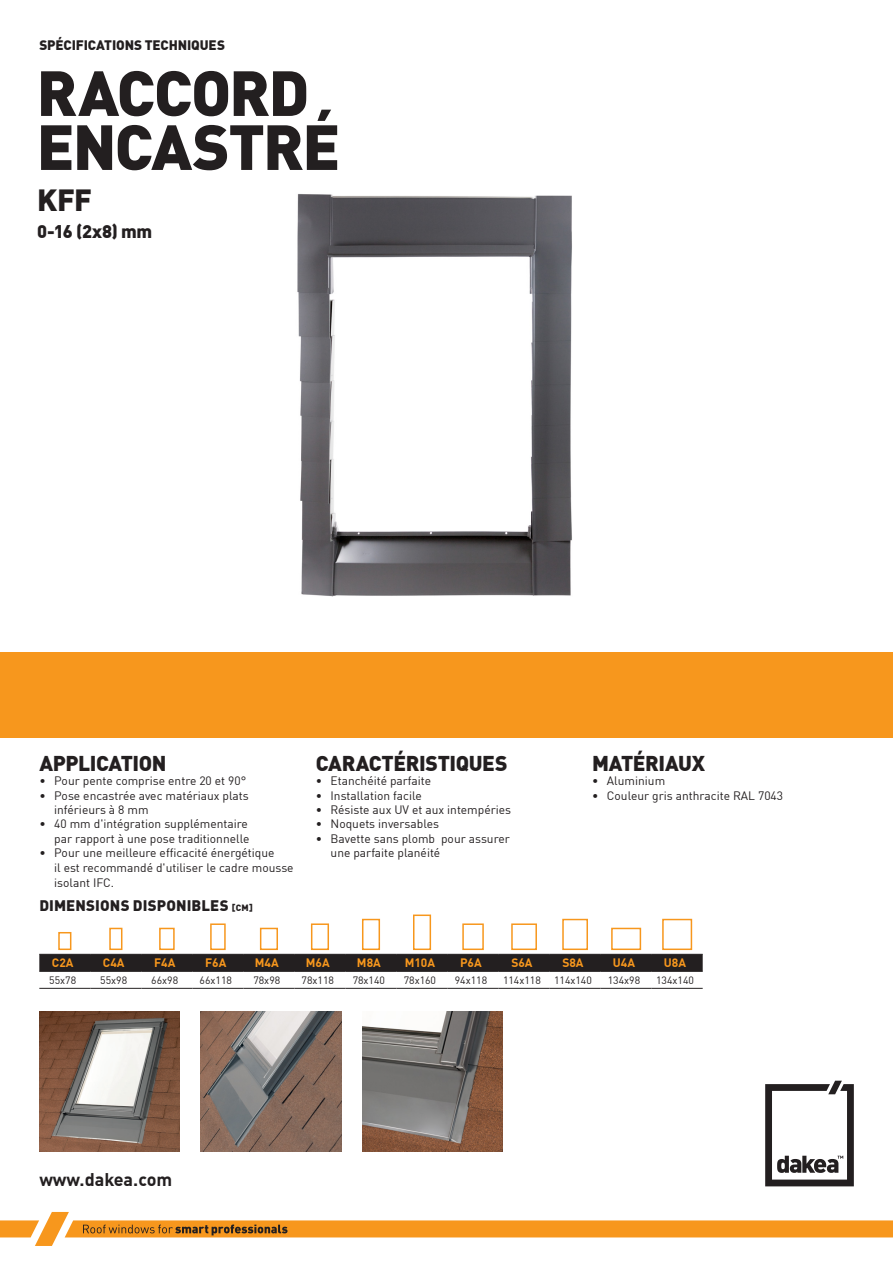
<style>
.page{position:relative;width:893px;height:1263px;background:#fff}
.page>*{position:absolute;margin:0;border:0;box-sizing:border-box;transform-origin:0 0}
.t1{font:900 62.7px "DIN Offc Pro";letter-spacing:-.025em;color:#231f20}
.t2{font:900 30px "DIN Offc Pro";color:#231f20}
.t3{font:900 21px "DIN Offc Pro";letter-spacing:-.02em;color:#231f20}
.t4{font:700 18px "DIN Offc Pro";color:#231f20}
.t5{font:900 18px "DIN Offc Pro";letter-spacing:-.01em;color:#231f20}
.t6{font:900 15px "DIN Offc Pro";letter-spacing:.005em;color:#231f20}
.t7{font:900 13.5px "DIN Offc Pro";letter-spacing:-.01em;color:#231f20}
.t8{font:12px/14.4px "DIN Offc Pro";color:#231f20}
.t9{font:700 12px "DIN Offc Pro";color:#f7971d}
.t10{font:10.5px "DIN Offc Pro";color:#231f20}
.s1{font-size:9px}
</style>
<div class="page">
<svg style="left:765px;top:1081px;width:89px;height:105px"></svg>
<svg style="left:0;top:1212px;width:893px;height:34px"></svg>
<img style="left:201px;top:1011px;width:140px;height:141px">
<img style="left:362px;top:1011px;width:141px;height:141px">
<img style="left:39px;top:1011px;width:141px;height:141px">
<img style="left:297px;top:194px;width:275px;height:403px">
<div style="left:0;top:653px;width:893px;height:85px;background:#f7971d"></div>
<div style="left:39px;top:955px;width:664px;height:16px;background:#231f20"></div>
<hr style="left:39px;top:954px;width:51px;height:1px;background:#231f20">
<hr style="left:90px;top:954px;width:51px;height:1px;background:#231f20">
<hr style="left:141px;top:954px;width:51px;height:1px;background:#231f20">
<hr style="left:192px;top:954px;width:51px;height:1px;background:#231f20">
<hr style="left:243px;top:954px;width:51px;height:1px;background:#231f20">
<hr style="left:294px;top:954px;width:51px;height:1px;background:#231f20">
<hr style="left:345px;top:954px;width:51px;height:1px;background:#231f20">
<hr style="left:396px;top:954px;width:52px;height:1px;background:#231f20">
<hr style="left:448px;top:954px;width:51px;height:1px;background:#231f20">
<hr style="left:499px;top:954px;width:51px;height:1px;background:#231f20">
<hr style="left:550px;top:954px;width:51px;height:1px;background:#231f20">
<hr style="left:601px;top:954px;width:51px;height:1px;background:#231f20">
<hr style="left:652px;top:954px;width:51px;height:1px;background:#231f20">
<hr style="left:39px;top:971px;width:51px;height:1px;background:#231f20">
<hr style="left:90px;top:971px;width:51px;height:1px;background:#231f20">
<hr style="left:141px;top:971px;width:51px;height:1px;background:#231f20">
<hr style="left:192px;top:971px;width:51px;height:1px;background:#231f20">
<hr style="left:243px;top:971px;width:51px;height:1px;background:#231f20">
<hr style="left:294px;top:971px;width:51px;height:1px;background:#231f20">
<hr style="left:345px;top:971px;width:51px;height:1px;background:#231f20">
<hr style="left:396px;top:971px;width:52px;height:1px;background:#231f20">
<hr style="left:448px;top:971px;width:51px;height:1px;background:#231f20">
<hr style="left:499px;top:971px;width:51px;height:1px;background:#231f20">
<hr style="left:550px;top:971px;width:51px;height:1px;background:#231f20">
<hr style="left:601px;top:971px;width:51px;height:1px;background:#231f20">
<hr style="left:652px;top:971px;width:51px;height:1px;background:#231f20">
<hr style="left:39px;top:988px;width:51px;height:1px;background:#231f20">
<hr style="left:90px;top:988px;width:51px;height:1px;background:#231f20">
<hr style="left:141px;top:988px;width:51px;height:1px;background:#231f20">
<hr style="left:192px;top:988px;width:51px;height:1px;background:#231f20">
<hr style="left:243px;top:988px;width:51px;height:1px;background:#231f20">
<hr style="left:294px;top:988px;width:51px;height:1px;background:#231f20">
<hr style="left:345px;top:988px;width:51px;height:1px;background:#231f20">
<hr style="left:396px;top:988px;width:52px;height:1px;background:#231f20">
<hr style="left:448px;top:988px;width:51px;height:1px;background:#231f20">
<hr style="left:499px;top:988px;width:51px;height:1px;background:#231f20">
<hr style="left:550px;top:988px;width:51px;height:1px;background:#231f20">
<hr style="left:601px;top:988px;width:51px;height:1px;background:#231f20">
<hr style="left:652px;top:988px;width:51px;height:1px;background:#231f20">
<div style="left:58px;top:932px;width:13px;height:18px;border:2px solid #f7971d"></div>
<div style="left:109px;top:928px;width:13px;height:22px;border:2px solid #f7971d"></div>
<div style="left:159px;top:928px;width:16px;height:22px;border:2px solid #f7971d"></div>
<div style="left:210px;top:923px;width:16px;height:27px;border:2px solid #f7971d"></div>
<div style="left:260px;top:928px;width:18px;height:22px;border:2px solid #f7971d"></div>
<div style="left:311px;top:923px;width:18px;height:27px;border:2px solid #f7971d"></div>
<div style="left:362px;top:919px;width:18px;height:31px;border:2px solid #f7971d"></div>
<div style="left:413px;top:914px;width:18px;height:36px;border:2px solid #f7971d"></div>
<div style="left:462px;top:923px;width:22px;height:27px;border:2px solid #f7971d"></div>
<div style="left:511px;top:923px;width:26px;height:27px;border:2px solid #f7971d"></div>
<div style="left:562px;top:919px;width:26px;height:31px;border:2px solid #f7971d"></div>
<div style="left:611px;top:928px;width:30px;height:22px;border:2px solid #f7971d"></div>
<div style="left:662px;top:919px;width:30px;height:31px;border:2px solid #f7971d"></div>
<p class="t7" style="left:39px;top:33px;width:187px">SPÉCIFICATIONS TECHNIQUES</p>
<p class="t1" style="left:37px;top:39px;width:274px">RACCORD</p>
<p class="t1" style="left:37px;top:93px;width:305px">ENCASTRÉ</p>
<p class="t2" style="left:37px;top:175px;width:56px">KFF</p>
<p class="t5" style="left:37px;top:216px;width:117px">0-16 (2x8) mm</p>
<p class="t3" style="left:39px;top:745px;width:129px">APPLICATION</p>
<p class="t8" style="left:39px;top:772px;width:208px">• Pour pente comprise entre 20 et 90°</p>
<p class="t8" style="left:54px;top:787px;width:196px;text-indent:-15px">• Pose encastrée avec matériaux plats inférieurs à 8 mm</p>
<p class="t8" style="left:39px;top:816px;width:212px;text-align:right">• 40 mm d'intégration supplémentaire par rapport à une pose traditionnelle</p>
<p class="t8" style="left:54px;top:844px;width:241px;line-height:14.9px;text-indent:-15px">• Pour une meilleure efficacité énergétique<br>il est recommandé d'utiliser le cadre mousse isolant IFC.</p>
<p class="t6" style="left:39px;top:893px;width:215px">DIMENSIONS DISPONIBLES <span class="s1">[CM]</span></p>
<p class="t3" style="left:316px;top:745px;width:193px">CARACTÉRISTIQUES</p>
<p class="t8" style="left:316px;top:772px;width:117px">• Etanchéité parfaite</p>
<p class="t8" style="left:316px;top:787px;width:108px">• Installation facile</p>
<p class="t8" style="left:316px;top:801px;width:197px">• Résiste aux UV et aux intempéries</p>
<p class="t8" style="left:316px;top:816px;width:125px">• Noquets inversables</p>
<p class="t8" style="left:316px;top:830px;width:196px">• Bavette sans plomb pour assurer</p>
<p class="t8" style="left:331px;top:844px;width:111px">une parfaite planéité</p>
<p class="t3" style="left:592px;top:745px;width:115px">MATÉRIAUX</p>
<p class="t8" style="left:592px;top:772px;width:75px">• Aluminium</p>
<p class="t8" style="left:592px;top:787px;width:193px">• Couleur gris anthracite RAL 7043</p>
<p class="t9" style="left:52px;top:953px;width:23px">C2A</p>
<p class="t9" style="left:103px;top:953px;width:23px">C4A</p>
<p class="t9" style="left:154px;top:953px;width:23px">F4A</p>
<p class="t9" style="left:205px;top:953px;width:23px">F6A</p>
<p class="t9" style="left:255px;top:953px;width:25px">M4A</p>
<p class="t9" style="left:306px;top:953px;width:25px">M6A</p>
<p class="t9" style="left:357px;top:953px;width:25px">M8A</p>
<p class="t9" style="left:405px;top:953px;width:32px">M10A</p>
<p class="t9" style="left:460px;top:953px;width:23px">P6A</p>
<p class="t9" style="left:511px;top:953px;width:23px">S6A</p>
<p class="t9" style="left:562px;top:953px;width:23px">S8A</p>
<p class="t9" style="left:613px;top:953px;width:24px">U4A</p>
<p class="t9" style="left:664px;top:953px;width:24px">U8A</p>
<p class="t10" style="left:49px;top:972px;width:28px">55x78</p>
<p class="t10" style="left:100px;top:972px;width:28px">55x98</p>
<p class="t10" style="left:151px;top:972px;width:28px">66x98</p>
<p class="t10" style="left:200px;top:972px;width:34px">66x118</p>
<p class="t10" style="left:253px;top:972px;width:28px">78x98</p>
<p class="t10" style="left:302px;top:972px;width:34px">78x118</p>
<p class="t10" style="left:353px;top:972px;width:34px">78x140</p>
<p class="t10" style="left:404px;top:972px;width:34px">78x160</p>
<p class="t10" style="left:455px;top:972px;width:34px">94x118</p>
<p class="t10" style="left:503px;top:972px;width:39px">114x118</p>
<p class="t10" style="left:554px;top:972px;width:39px">114x140</p>
<p class="t10" style="left:608px;top:972px;width:34px">134x98</p>
<p class="t10" style="left:656px;top:972px;width:39px">134x140</p>
<p class="t4" style="left:39px;top:1164px;width:134px">www.dakea.com</p>
</div>
